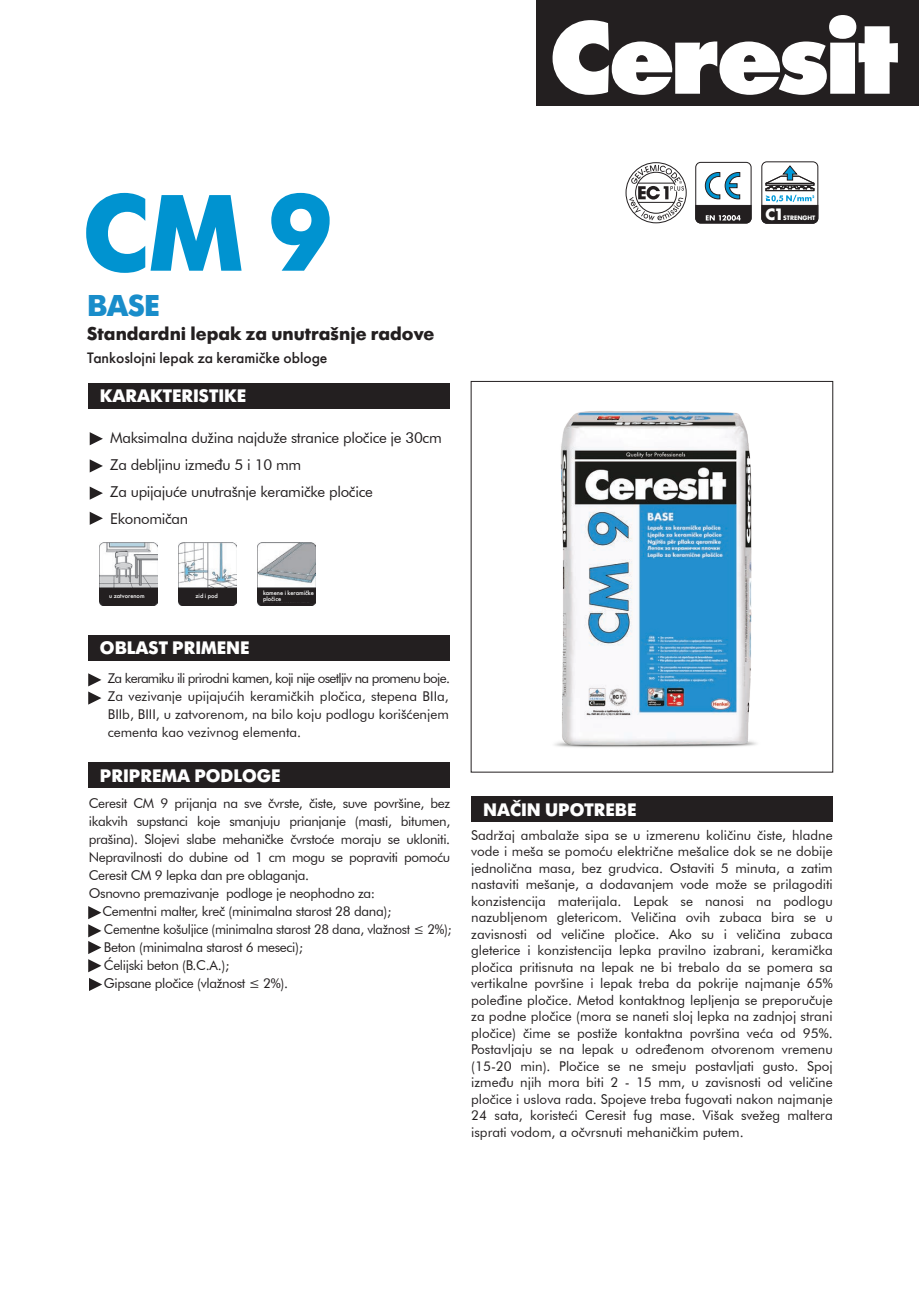
<style>
.page{position:relative;width:919px;height:1289px;background:#fff}
.page>*{position:absolute;margin:0;border:0;box-sizing:border-box;transform-origin:0 0}
.t1{font:700 108px "Futuris TT";color:#0093d0}
.t2{font:700 30px "Futura Futuris";color:#198dca}
.t3{font:700 18.45px "Futura Futuris";color:#231f20}
.t4{font:700 18px "Futura Futuris";color:#fff}
.t5{font:700 15.15px "Futura Std";color:#fff}
.t6{font:15px/27px "Futura BT";letter-spacing:-.02em;color:#231f20}
.t7{font:15px "Futura Futuris";color:#231f20}
.t8{font:13.5px/16.5px "Futura BT";letter-spacing:-.025em;color:#231f20;text-align:justify}
.t9{font:13.5px "Futura BT";letter-spacing:-.025em;color:#231f20;scale:.96 1}
.t10{font:6.15px/6.1px "Futura Futuris";color:#fff}
.t11{font:700 5.85px "Futura Std";color:#fff}
</style>
<div class="page">
<div style="left:88px;top:383px;width:361px;height:25px;background:#231f20"></div>
<div style="left:536px;top:0;width:382px;height:105px;background:#231f20"></div>
<svg style="left:552px;top:15px;width:345px;height:80px"></svg>
<div style="left:88px;top:634px;width:361px;height:26px;background:#231f20"></div>
<svg style="left:90px;top:512px;width:13px;height:13px"></svg>
<svg style="left:90px;top:486px;width:13px;height:13px"></svg>
<svg style="left:90px;top:459px;width:13px;height:13px"></svg>
<svg style="left:90px;top:432px;width:13px;height:13px"></svg>
<div style="left:88px;top:762px;width:361px;height:25px;background:#231f20"></div>
<div style="left:471px;top:796px;width:361px;height:25px;background:#231f20"></div>
<img style="left:100px;top:542px;width:57px;height:63px">
<img style="left:178px;top:542px;width:58px;height:63px">
<img style="left:258px;top:542px;width:57px;height:63px">
<div style="left:761px;top:162px;width:57px;height:61px;border:1px solid #231f20;border-radius:5px"></div>
<svg style="left:761px;top:165px;width:57px;height:58px"></svg>
<div style="left:103px;top:589px;width:50px;height:13px;background:#231f20"></div>
<div style="left:182px;top:589px;width:50px;height:13px;background:#231f20"></div>
<div style="left:261px;top:589px;width:51px;height:13px;background:#231f20"></div>
<img style="left:554px;top:411px;width:203px;height:337px">
<svg style="left:625px;top:162px;width:61px;height:61px"></svg>
<div style="left:695px;top:162px;width:56px;height:61px;border:1px solid #231f20;border-radius:5px"></div>
<svg style="left:704px;top:172px;width:36px;height:27px"></svg>
<svg style="left:695px;top:205px;width:56px;height:18px"></svg>
<svg style="left:88px;top:673px;width:13px;height:31px"></svg>
<svg style="left:88px;top:906px;width:14px;height:85px"></svg>
<h1 class="t1" style="left:83px;top:169px;width:251px">CM 9</h1>
<h2 class="t2" style="left:87px;top:287px;width:74px">BASE</h2>
<h3 class="t3" style="left:87px;top:323px;width:349px">Standardni lepak za unutrašnje radove</h3>
<p class="t7" style="left:87px;top:349px;width:242px">Tankoslojni lepak za keramičke obloge</p>
<h3 class="t4" style="left:100px;top:385px;width:148px">KARAKTERISTIKE</h3>
<p class="t6" style="left:110px;top:424px;width:333px">Maksimalna dužina najduže stranice pločice je 30cm Za debljinu između 5 i 10 mm<br>Za upijajuće unutrašnje keramičke pločice Ekonomičan</p>
<p class="t5" style="left:765px;top:204px;width:20px">C1</p>
<p class="t11" style="left:783px;top:214px;width:34px">STRENGHT</p>
<p class="t10" style="left:109px;top:593px;width:37px">u zatvorenom</p>
<p class="t10" style="left:195px;top:593px;width:24px">zid i pod</p>
<p class="t10" style="left:263px;top:590px;width:52px">kamene i keramičke pločice</p>
<h3 class="t4" style="left:100px;top:637px;width:151px">OBLAST PRIMENE</h3>
<p class="t8" style="left:108px;top:669px;width:344px;line-height:18px">Za keramiku ili prirodni kamen, koji nije osetljiv na promenu boje.<br>Za vezivanje upijajućih keramičkih pločica, stepena BIIa, BIIb, BIII, u zatvorenom, na bilo koju podlogu korišćenjem cementa kao vezivnog elementa.</p>
<h3 class="t4" style="left:100px;top:764px;width:182px">PRIPREMA PODLOGE</h3>
<p class="t8" style="left:89px;top:794px;width:363px">Ceresit CM 9 prijanja na sve čvrste, čiste, suve površine, bez</p>
<p class="t8" style="left:89px;top:812px;width:363px">ikakvih supstanci koje smanjuju prianjanje (masti, bitumen,</p>
<p class="t8" style="left:89px;top:830px;width:363px">prašina). Slojevi slabe mehaničke čvrstoće moraju se ukloniti.</p>
<p class="t8" style="left:89px;top:848px;width:363px">Nepravilnosti do dubine od 1 cm mogu se popraviti pomoću</p>
<p class="t8" style="left:89px;top:866px;width:222px">Ceresit CM 9 lepka dan pre oblaganja.</p>
<p class="t8" style="left:89px;top:884px;width:288px">Osnovno premazivanje podloge je neophodno za:</p>
<p class="t8" style="left:102px;top:902px;width:290px">Cementni malter, kreč (minimalna starost 28 dana);</p>
<p class="t9" style="left:104px;top:921px;width:363px">Cementne košuljice (minimalna starost 28 dana, vlažnost ≤ 2%);</p>
<p class="t8" style="left:104px;top:938px;width:201px">Beton (minimalna starost 6 meseci);</p>
<p class="t8" style="left:104px;top:956px;width:127px">Ćelijski beton (B.C.A.);</p>
<p class="t8" style="left:104px;top:974px;width:186px">Gipsane pločice (vlažnost ≤ 2%).</p>
<h3 class="t4" style="left:483px;top:798px;width:155px">NAČIN UPOTREBE</h3>
<p class="t8" style="left:471px;top:826px;width:363px">Sadržaj ambalaže sipa se u izmerenu količinu čiste, hladne vode i meša se pomoću električne mešalice dok se ne dobije jednolična masa, bez grudvica. Ostaviti 5 minuta, a zatim nastaviti mešanje, a dodavanjem vode može se prilagoditi konzistencija materijala. Lepak se nanosi na podlogu nazubljenom gletericom. Veličina ovih zubaca bira se u zavisnosti od veličine pločice. Ako su i veličina zubaca gleterice i konzistencija lepka pravilno izabrani, keramička pločica pritisnuta na lepak ne bi trebalo da se pomera sa vertikalne površine i lepak treba da pokrije najmanje 65% poleđine pločice. Metod kontaktnog lepljenja se preporučuje za podne pločice (mora se naneti sloj lepka na zadnjoj strani pločice) čime se postiže kontaktna površina veća od 95%.<br>Postavljaju se na lepak u određenom otvorenom vremenu (15-20 min). Pločice se ne smeju postavljati gusto. Spoj između njih mora biti 2 - 15 mm, u zavisnosti od veličine pločice i uslova rada. Spojeve treba fugovati nakon najmanje 24 sata, koristeći Ceresit fug mase. Višak svežeg maltera isprati vodom, a očvrsnuti mehaničkim putem.</p>
</div>
